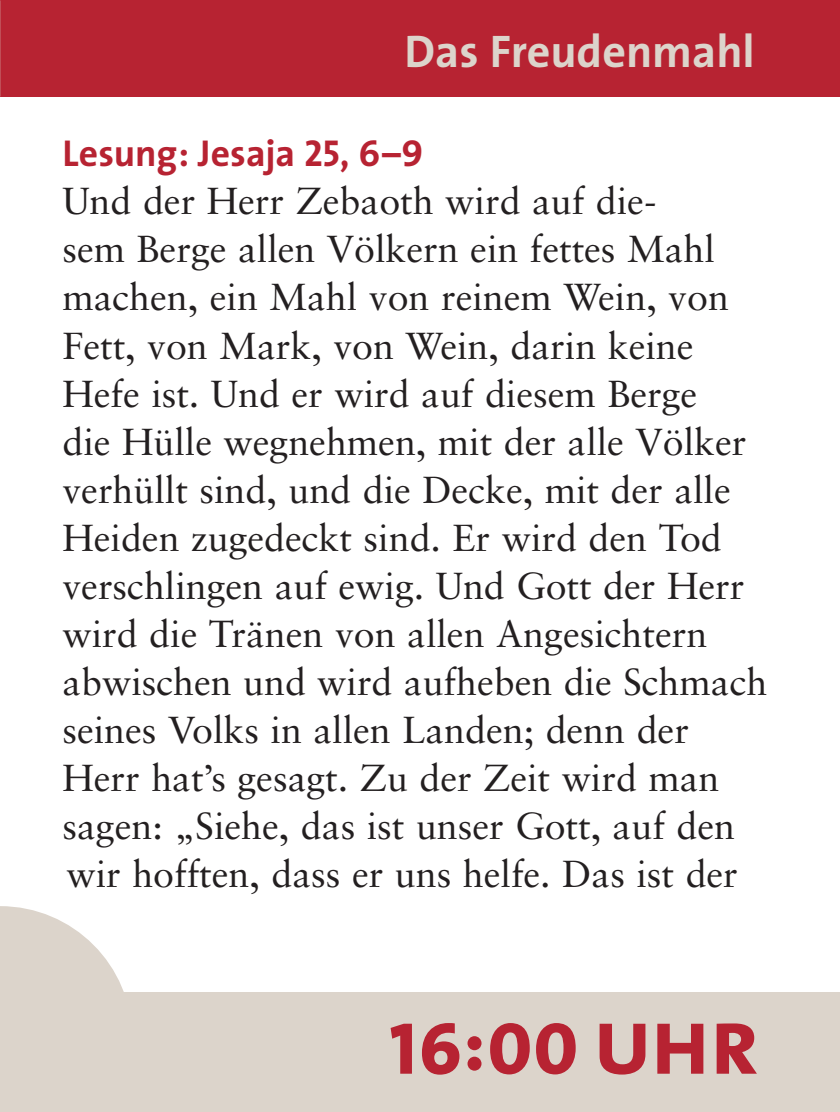
<style>
.page{position:relative;width:840px;height:1112px;background:#fff}
.page>*{position:absolute;margin:0;border:0;box-sizing:border-box;transform-origin:0 0}
.t1{font:74px "The Sans Extra Bold Caps";color:#b72332}
.t2{font:700 46px "The Sans";color:#dcd4cb}
.t3{font:37.6px/48px "Sabon";color:#231f20}
.t4{font:700 37.6px "The Sans";letter-spacing:-.005em;color:#b72332}
.s1{font-family:"The Sans Bold Caps";font-weight:400}
.s2{font-family:"The Sans Bold Caps";font-size:96px}
</style>
<div class="page">
<div style="left:0;top:992px;width:839px;height:119px;background:#dcd4cb"></div>
<div style="left:0;top:0;width:839px;height:96px;background:#b72332"></div>
<svg style="left:0;top:906px;width:124px;height:86px"></svg>
<p class="t2" style="left:404px;top:13px;width:351px">Das Freudenmahl</p>
<p class="t4" style="left:62px;top:122px;width:362px">Lesung: Jesaja <span class="s1">25</span>, <span class="s1">6</span>–<span class="s1">9</span></p>
<p class="t3" style="left:62px;top:177px;width:706px">Und der Herr Zebaoth wird auf die-<br>sem Berge allen Völkern ein fettes Mahl machen, ein Mahl von reinem Wein, von Fett, von Mark, von Wein, darin keine Hefe ist. Und er wird auf diesem Berge<br>die Hülle wegnehmen, mit der alle Völker verhüllt sind, und die Decke, mit der alle Heiden zugedeckt sind. Er wird den Tod verschlingen auf ewig. Und Gott der Herr wird die Tränen von allen Angesichtern abwischen und wird aufheben die Schmach seines Volks in allen Landen; denn der Herr hat’s gesagt. Zu der Zeit wird man sagen: „Siehe, das ist unser Gott, auf den wir hofften, dass er uns helfe. Das ist der</p>
<h1 class="t1" style="left:389px;top:986px;width:371px">16:00 <span class="s2">uhr</span></h1>
</div>
